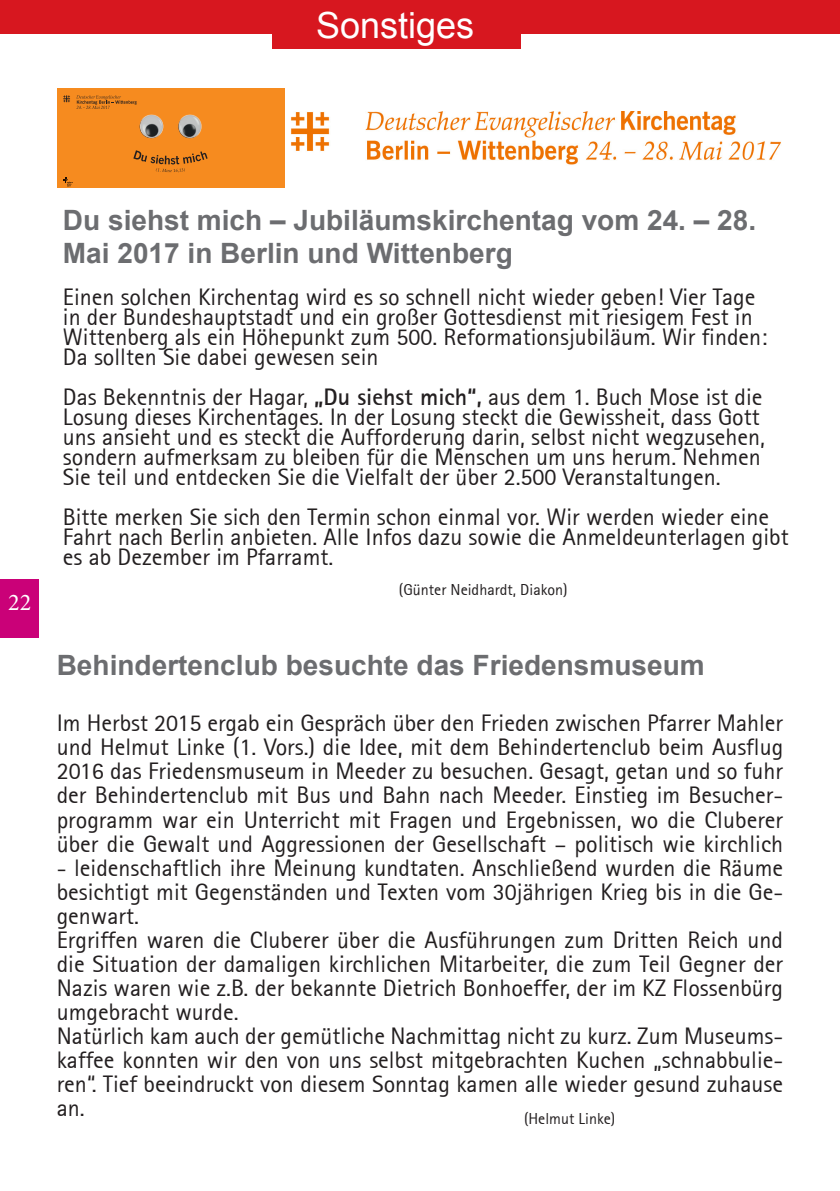
<style>
.page{position:relative;width:840px;height:1191px;background:#fff}
.page>*{position:absolute;margin:0;border:0;box-sizing:border-box;transform-origin:0 0}
.t1{font:36px "Arial";color:#fff}
.t2{font:700 28px/33.6px "Arial";color:#6c6d70}
.t3{font:24px/24px "Rotis Sans Serif 55";color:#231f20}
.t4{font:24px "Minion Pro";color:#fff}
.t5{font:16px "Rotis Sans Serif 55";color:#231f20}
.s1{font-family:"Rotis Sans Serif Bold 65"}
</style>
<div class="page">
<div style="left:0;top:579px;width:39px;height:59px;background:#ca0178"></div>
<div style="left:0;top:0;width:839px;height:33px;background:#d7171f"></div>
<div style="left:272px;top:0;width:249px;height:49px;background:#d7171f"></div>
<div style="left:57px;top:89px;width:227px;height:99px;background:#f68b1f"></div>
<svg style="left:63px;top:177px;width:10px;height:9px"></svg>
<svg style="left:63px;top:95px;width:7px;height:7px"></svg>
<svg style="left:76px;top:95px;width:61px;height:14px"></svg>
<img style="left:139px;top:114px;width:25px;height:25px">
<img style="left:178px;top:114px;width:24px;height:25px">
<svg style="left:133px;top:150px;width:74px;height:22px"></svg>
<img style="left:290px;top:111px;width:491px;height:54px">
<h1 class="t1" style="left:316px;top:2px;width:160px">Sonstiges</h1>
<p class="t4" style="left:8px;top:586px;width:25px">22</p>
<p class="t2" style="left:63px;top:204px;width:694px">Du siehst mich – Jubiläumskirchentag vom 24. – 28.<br>Mai 2017 in Berlin und Wittenberg</p>
<p class="t3" style="left:63px;top:287px;width:705px;line-height:20px">Einen solchen Kirchentag wird es so schnell nicht wieder geben! Vier Tage in der Bundeshauptstadt und ein großer Gottesdienst mit riesigem Fest in Wittenberg als ein Höhepunkt zum 500. Reformationsjubiläum. Wir finden:<br>Da sollten Sie dabei gewesen sein</p>
<p class="t3" style="left:63px;top:387px;width:703px;line-height:20px">Das Bekenntnis der Hagar, <span class="s1">„Du siehst mich“,</span> aus dem 1. Buch Mose ist die Losung dieses Kirchentages. In der Losung steckt die Gewissheit, dass Gott uns ansieht und es steckt die Aufforderung darin, selbst nicht wegzusehen, sondern aufmerksam zu bleiben für die Menschen um uns herum. Nehmen Sie teil und entdecken Sie die Vielfalt der über 2.500 Veranstaltungen.</p>
<p class="t3" style="left:63px;top:507px;width:727px;line-height:20px">Bitte merken Sie sich den Termin schon einmal vor. Wir werden wieder eine<br>Fahrt nach Berlin anbieten. Alle Infos dazu sowie die Anmeldeunterlagen gibt es ab Dezember im Pfarramt.</p>
<p class="t5" style="left:399px;top:580px;width:170px">(Günter Neidhardt, Diakon)</p>
<p class="t2" style="left:57px;top:649px;width:649px">Behindertenclub besuchte das Friedensmuseum</p>
<p class="t3" style="left:57px;top:711px;width:727px;text-align:justify">Im Herbst 2015 ergab ein Gespräch über den Frieden zwischen Pfarrer Mahler und Helmut Linke (1. Vors.) die Idee, mit dem Behindertenclub beim Ausflug 2016 das Friedensmuseum in Meeder zu besuchen. Gesagt, getan und so fuhr der Behindertenclub mit Bus und Bahn nach Meeder. Einstieg im Besucher&shy;programm war ein Unterricht mit Fragen und Ergebnissen, wo die Cluberer über die Gewalt und Aggressionen der Gesellschaft – politisch wie kirchlich</p>
<p class="t3" style="left:57px;top:855px;width:727px">- leidenschaftlich ihre Meinung kundtaten. Anschließend wurden die Räume besichtigt mit Gegenständen und Texten vom 30jährigen Krieg bis in die Ge&shy;genwart.<br>Ergriffen waren die Cluberer über die Ausführungen zum Dritten Reich und die Situation der damaligen kirchlichen Mitarbeiter, die zum Teil Gegner der Nazis waren wie z.B. der bekannte Dietrich Bonhoeffer, der im KZ Flossenbürg umgebracht wurde.<br>Natürlich kam auch der gemütliche Nachmittag nicht zu kurz. Zum Museums&shy;kaffee konnten wir den von uns selbst mitgebrachten Kuchen „schnabbulie&shy;ren“. Tief beeindruckt von diesem Sonntag kamen alle wieder gesund zuhause an.</p>
<p class="t5" style="left:523px;top:1109px;width:93px">(Helmut Linke)</p>
</div>
